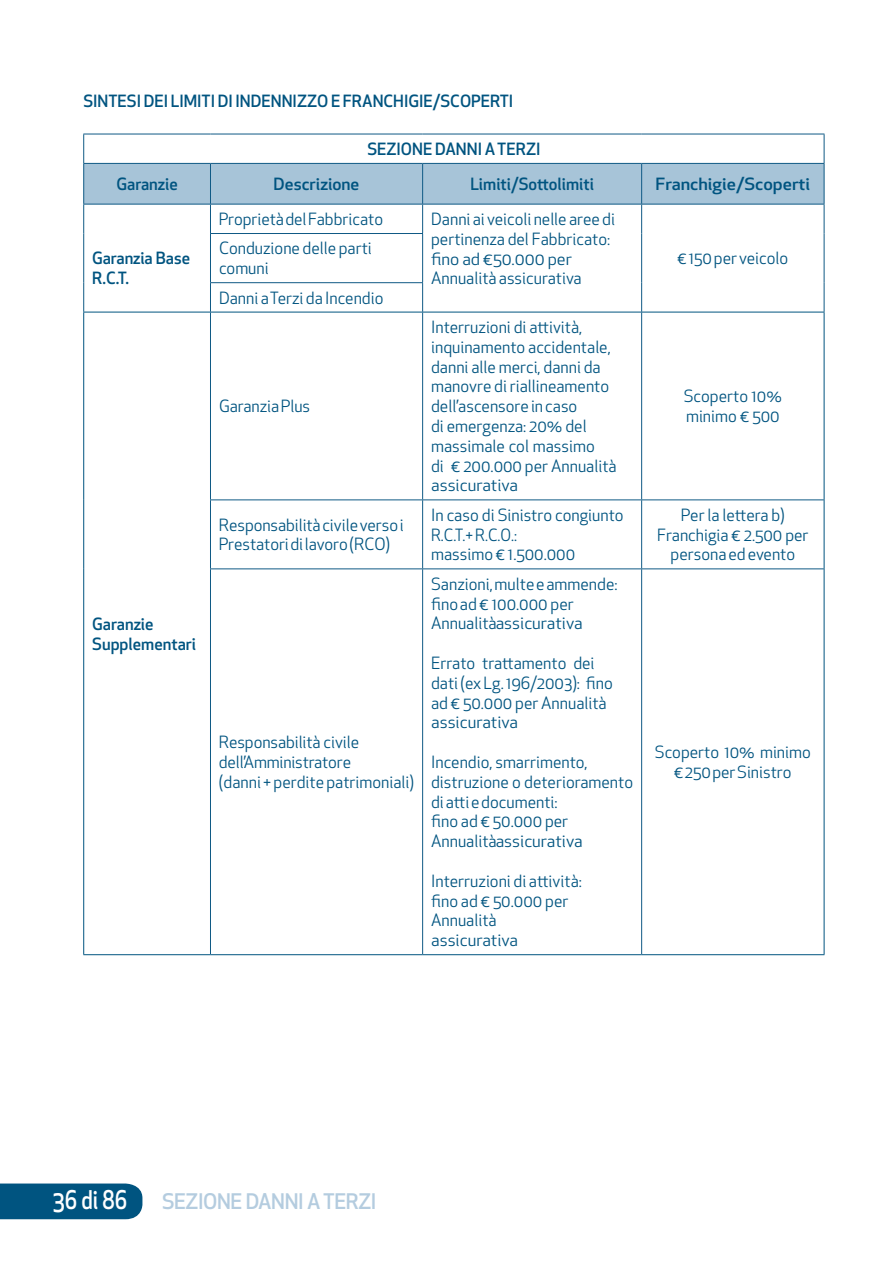
<style>
.page{position:relative;width:893px;height:1263px;background:#fff}
.page>*{position:absolute;margin:0;border:0;box-sizing:border-box;transform-origin:0 0}
.t1{font:500 25.2px "Apex New";color:#fff;scale:.83 1}
.t2{font:500 21px "Apex New";letter-spacing:-.02em;color:#b4ccdf}
.t3{font:16.5px/19.8px "Apex New";color:#005480}
.t4{font:500 16.5px/19.8px "Apex New";color:#005480}
.t5{font:500 16.5px "Apex New";color:#005480;scale:1.1 1}
.t6{font:500 16.5px "Apex New";color:#005480;scale:1.05 1}
</style>
<div class="page">
<div style="left:0;top:1183px;width:142px;height:36px;background:#005480"></div>
<hr style="left:210px;top:233px;width:213px;height:1px;background:#105a85">
<hr style="left:210px;top:282px;width:213px;height:1px;background:#105a85">
<hr style="left:210px;top:499px;width:213px;height:1px;background:#105a85">
<hr style="left:423px;top:499px;width:219px;height:1px;background:#105a85">
<hr style="left:642px;top:499px;width:182px;height:1px;background:#105a85">
<hr style="left:210px;top:568px;width:213px;height:1px;background:#105a85">
<hr style="left:423px;top:568px;width:219px;height:1px;background:#105a85">
<hr style="left:642px;top:568px;width:182px;height:1px;background:#105a85">
<hr style="left:83px;top:233px;width:1px;height:50px;background:#105a85">
<svg style="left:83px;top:283px;width:1px;height:29px"></svg>
<svg style="left:83px;top:134px;width:742px;height:99px"></svg>
<hr style="left:210px;top:234px;width:1px;height:48px;background:#105a85">
<hr style="left:422px;top:234px;width:1px;height:48px;background:#105a85">
<hr style="left:641px;top:233px;width:1px;height:50px;background:#105a85">
<hr style="left:824px;top:233px;width:1px;height:50px;background:#105a85">
<svg style="left:210px;top:283px;width:1px;height:29px"></svg>
<svg style="left:422px;top:283px;width:1px;height:29px"></svg>
<svg style="left:641px;top:283px;width:1px;height:29px"></svg>
<svg style="left:824px;top:283px;width:1px;height:29px"></svg>
<hr style="left:210px;top:312px;width:1px;height:187px;background:#105a85">
<hr style="left:422px;top:312px;width:1px;height:187px;background:#105a85">
<hr style="left:641px;top:312px;width:1px;height:187px;background:#105a85">
<hr style="left:210px;top:500px;width:1px;height:68px;background:#105a85">
<hr style="left:422px;top:500px;width:1px;height:68px;background:#105a85">
<hr style="left:641px;top:500px;width:1px;height:68px;background:#105a85">
<hr style="left:210px;top:569px;width:1px;height:385px;background:#105a85">
<hr style="left:422px;top:569px;width:1px;height:385px;background:#105a85">
<hr style="left:641px;top:569px;width:1px;height:385px;background:#105a85">
<hr style="left:83px;top:312px;width:127px;height:1px;background:#005480">
<hr style="left:83px;top:312px;width:1px;height:188px;background:#005480">
<hr style="left:83px;top:500px;width:1px;height:69px;background:#005480">
<hr style="left:83px;top:569px;width:1px;height:385px;background:#005480">
<hr style="left:83px;top:954px;width:127px;height:1px;background:#005480">
<hr style="left:210px;top:312px;width:213px;height:1px;background:#005480">
<hr style="left:423px;top:312px;width:219px;height:1px;background:#005480">
<hr style="left:642px;top:312px;width:182px;height:1px;background:#005480">
<hr style="left:824px;top:312px;width:1px;height:188px;background:#005480">
<hr style="left:824px;top:500px;width:1px;height:69px;background:#005480">
<hr style="left:824px;top:569px;width:1px;height:385px;background:#005480">
<hr style="left:210px;top:954px;width:213px;height:1px;background:#005480">
<hr style="left:423px;top:954px;width:219px;height:1px;background:#005480">
<hr style="left:642px;top:954px;width:182px;height:1px;background:#005480">
<p class="t4" style="left:83px;top:90px;width:431px">SINTESI DEI LIMITI DI INDENNIZZO E FRANCHIGIE/SCOPERTI</p>
<p class="t4" style="left:367px;top:139px;width:175px">SEZIONE DANNI A TERZI</p>
<p class="t4" style="left:116px;top:174px;width:63px">Garanzie</p>
<p class="t6" style="left:274px;top:173px;width:83px">Descrizione</p>
<p class="t4" style="left:470px;top:174px;width:125px">Limiti/Sottolimiti</p>
<p class="t5" style="left:655px;top:173px;width:142px">Franchigie/Scoperti</p>
<p class="t4" style="left:92px;top:248px;width:99px">Garanzia Base<br>R.C.T.</p>
<p class="t4" style="left:92px;top:613px;width:105px">Garanzie<br>Supplementari</p>
<p class="t3" style="left:219px;top:209px;width:166px">Proprietà del Fabbricato</p>
<p class="t3" style="left:431px;top:209px;width:185px">Danni ai veicoli nelle aree di pertinenza del Fabbricato: fino ad €50.000 per<br>Annualità assicurativa</p>
<p class="t3" style="left:219px;top:238px;width:154px">Conduzione delle parti comuni</p>
<p class="t3" style="left:219px;top:288px;width:166px">Danni a Terzi da Incendio</p>
<p class="t3" style="left:219px;top:396px;width:93px">Garanzia Plus</p>
<p class="t3" style="left:431px;top:317px;width:187px">Interruzioni di attività, inquinamento accidentale, danni alle merci, danni da manovre di riallineamento dell’ascensore in caso<br>di emergenza: 20% del massimale col massimo<br>di € 200.000 per Annualità assicurativa</p>
<p class="t3" style="left:678px;top:248px;width:112px">€ 150 per veicolo</p>
<p class="t3" style="left:684px;top:386px;width:100px">Scoperto 10% minimo € 500</p>
<p class="t3" style="left:219px;top:515px;width:186px">Responsabilità civile verso i<br>Prestatori di lavoro (RCO)</p>
<p class="t3" style="left:431px;top:505px;width:194px">In caso di Sinistro congiunto<br>R.C.T.+ R.C.O.:<br>massimo € 1.500.000</p>
<p class="t3" style="left:657px;top:505px;width:153px;text-align:center">Per la lettera b)<br>Franchigia € 2.500 per persona ed evento</p>
<p class="t3" style="left:219px;top:732px;width:197px">Responsabilità civile dell’Amministratore<br>(danni + perdite patrimoniali)</p>
<p class="t3" style="left:431px;top:574px;width:188px">Sanzioni, multe e ammende: fino ad € 100.000 per<br>Annualità assicurativa</p>
<p class="t3" style="left:431px;top:653px;width:183px">Errato trattamento dei dati (ex Lg. 196/2003): fino ad € 50.000 per Annualità assicurativa</p>
<p class="t3" style="left:431px;top:752px;width:203px">Incendio, smarrimento, distruzione o deterioramento di atti e documenti:<br>fino ad € 50.000 per<br>Annualità assicurativa</p>
<p class="t3" style="left:431px;top:871px;width:152px">Interruzioni di attività: fino ad € 50.000 per<br>Annualità assicurativa</p>
<p class="t3" style="left:655px;top:742px;width:158px;text-align:center">Scoperto 10% minimo € 250 per Sinistro</p>
<h1 class="t1" style="left:53px;top:1183px;width:91px">36 di 86</h1>
<p class="t2" style="left:162px;top:1187px;width:216px">SEZIONE DANNI A TERZI</p>
</div>
